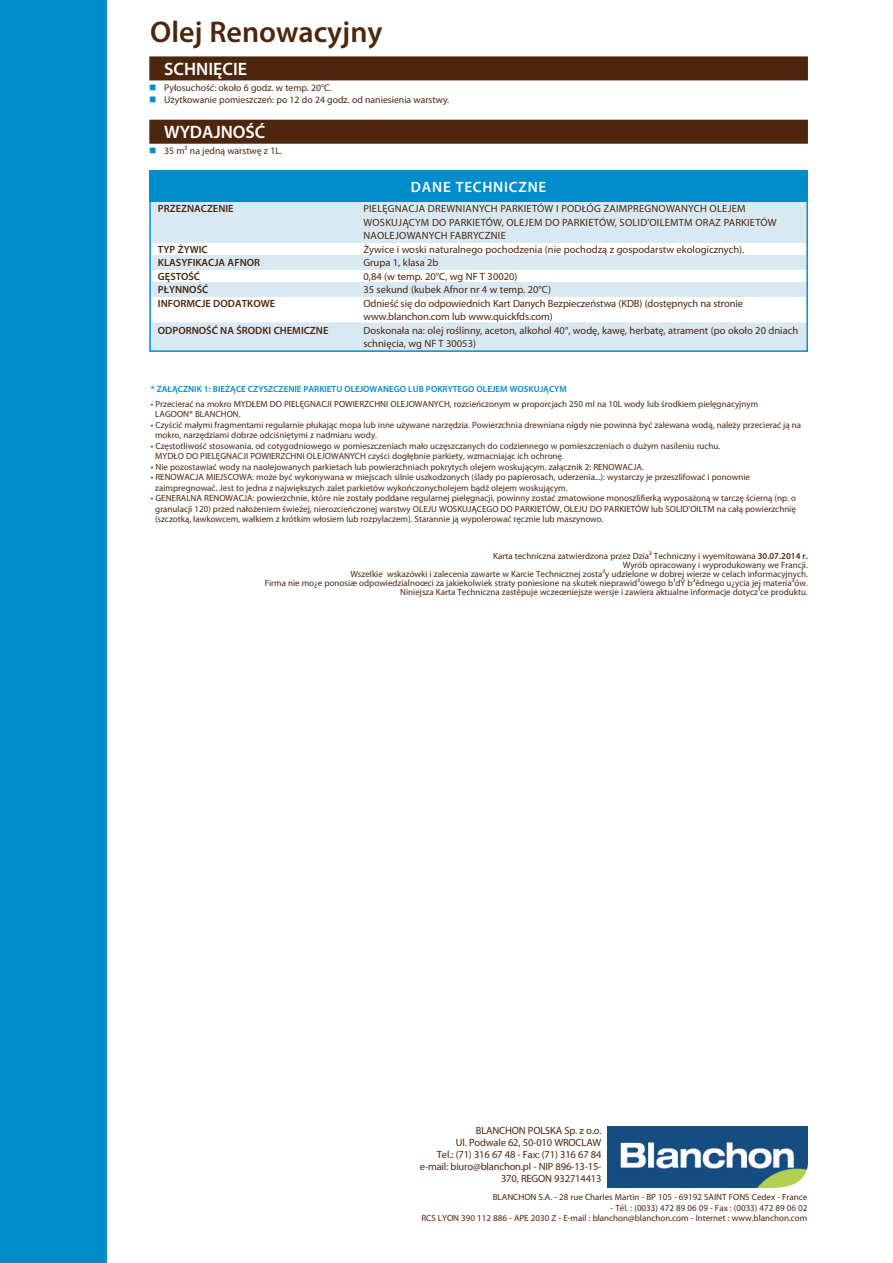
<style>
.page{position:relative;width:893px;height:1263px;background:#fff}
.page>*{position:absolute;margin:0;border:0;box-sizing:border-box;transform-origin:0 0}
.Normal_e{font:600 30px "Myriad Pro";color:#4d260d}
.Sous-titre_BD{font:600 18px "Myriad Pro";color:#fff}
.Normal_e-2{font:600 15px "Myriad Pro";letter-spacing:.05em;color:#fff}
.textes_tableau{font:10.5px "Myriad Pro";color:#4d260d}
.textes_tableau-2{font:10.5px "Myriad Pro";letter-spacing:.02em;color:#4d260d}
.Normal_e-3{font:10.5px/12px "Myriad Pro";letter-spacing:-.015em;color:#4d260d;text-align:right}
.textes_tableau_blanc{font:10.5px/13.5px "Myriad Pro";letter-spacing:-.01em;color:#4d260d}
.textes_tableau-3{font:600 10.5px "Myriad Pro";color:#4d260d}
.textes_tableau_blanc-2{font:600 10.5px "Myriad Pro";color:#4d260d}
.Texte_BD{font:9.75px "Myriad Pro";color:#4d260d}
.Normal_e-4{font:9px/10.5px "Myriad Pro";color:#4d260d}
.Normal_e-5{font:600 9px "Myriad Pro";color:#008dcb}
.s1{color:#008dcb}
.s2{font-weight:600}
</style>
<div class="page">
<div style="left:0;top:0;width:106px;height:1263px;background:#008dcb"></div>
<div style="left:149px;top:56px;width:659px;height:24px;background:#4d260d"></div>
<div style="left:149px;top:120px;width:659px;height:24px;background:#4d260d"></div>
<div style="left:151px;top:201px;width:655px;height:15px;background:#d8e9f4"></div>
<div style="left:151px;top:214px;width:655px;height:15px;background:#d8e9f4"></div>
<div style="left:151px;top:228px;width:655px;height:15px;background:#d8e9f4"></div>
<div style="left:151px;top:255px;width:655px;height:15px;background:#d8e9f4"></div>
<div style="left:151px;top:282px;width:655px;height:15px;background:#d8e9f4"></div>
<div style="left:151px;top:322px;width:655px;height:15px;background:#d8e9f4"></div>
<div style="left:151px;top:336px;width:655px;height:15px;background:#d8e9f4"></div>
<div style="left:149px;top:198px;width:659px;height:154px;border:2px solid #008dcb"></div>
<div style="left:149px;top:170px;width:659px;height:32px;background:#008dcb"></div>
<img style="left:608px;top:1127px;width:199px;height:60px">
<p class="Normal_e" style="left:150px;top:15px;width:234px">Olej Renowacyjny</p>
<p class="Sous-titre_BD" style="left:164px;top:59px;width:84px">SCHNIĘCIE</p>
<p class="Texte_BD" style="left:149px;top:82px;width:184px"><span class="s1">■</span> Pyłosuchość: około 6 godz. w temp. 20°C.</p>
<p class="Texte_BD" style="left:149px;top:94px;width:301px"><span class="s1">■</span> Użytkowanie pomieszczeń: po 12 do 24 godz. od naniesienia warstwy.</p>
<p class="Sous-titre_BD" style="left:164px;top:122px;width:103px">WYDAJNOŚĆ</p>
<p class="Texte_BD" style="left:149px;top:145px;width:134px"><span class="s1">■</span> 35 m² na jedną warstwę z 1L.</p>
<p class="Normal_e-2" style="left:411px;top:179px;width:137px">DANE TECHNICZNE</p>
<p class="textes_tableau-3" style="left:158px;top:203px;width:77px">PRZEZNACZENIE</p>
<p class="textes_tableau-2" style="left:363px;top:202px;width:384px">PIELĘGNACJA DREWNIANYCH PARKIETÓW I PODŁÓG ZAIMPREGNOWANYCH OLEJEM</p>
<p class="textes_tableau-2" style="left:363px;top:216px;width:415px">WOSKUJĄCYM DO PARKIETÓW, OLEJEM DO PARKIETÓW, SOLID’OILEMTM ORAZ PARKIETÓW</p>
<p class="textes_tableau-2" style="left:363px;top:229px;width:144px">NAOLEJOWANYCH FABRYCZNIE</p>
<p class="textes_tableau-3" style="left:158px;top:244px;width:51px">TYP ŻYWIC</p>
<p class="textes_tableau" style="left:363px;top:243px;width:382px">Żywice i woski naturalnego pochodzenia (nie pochodzą z gospodarstw ekologicznych).</p>
<p class="textes_tableau-3" style="left:158px;top:257px;width:104px">KLASYFIKACJA AFNOR</p>
<p class="textes_tableau" style="left:363px;top:256px;width:77px">Grupa 1, klasa 2b</p>
<p class="textes_tableau-3" style="left:158px;top:271px;width:44px">GĘSTOŚĆ</p>
<p class="textes_tableau" style="left:363px;top:270px;width:156px">0,84 (w temp. 20°C, wg NF T 30020)</p>
<p class="textes_tableau-3" style="left:158px;top:284px;width:52px">PŁYNNOŚĆ</p>
<p class="textes_tableau" style="left:363px;top:283px;width:189px">35 sekund (kubek Afnor nr 4 w temp. 20°C)</p>
<p class="textes_tableau_blanc-2" style="left:158px;top:298px;width:119px">INFORMCJE DODATKOWE</p>
<p class="textes_tableau_blanc" style="left:363px;top:296px;width:381px">Odnieść się do odpowiednich Kart Danych Bezpieczeństwa (KDB) (dostępnych na stronie www.blanchon.com lub www.quickfds.com)</p>
<p class="textes_tableau-3" style="left:158px;top:325px;width:172px">ODPORNOŚĆ NA ŚRODKI CHEMICZNE</p>
<p class="textes_tableau" style="left:363px;top:324px;width:436px">Doskonała na: olej roślinny, aceton, alkohol 40°, wodę, kawę, herbatę, atrament (po około 20 dniach</p>
<p class="textes_tableau" style="left:363px;top:337px;width:114px">schnięcia, wg NF T 30053)</p>
<p class="Normal_e-5" style="left:151px;top:384px;width:418px">* ZAŁĄCZNIK 1: BIEŻĄCE CZYSZCZENIE PARKIETU OLEJOWANEGO LUB POKRYTEGO OLEJEM WOSKUJĄCYM</p>
<p class="Normal_e-4" style="left:155px;top:398px;width:604px;text-indent:-4px">• Przecierać na mokro MYDŁEM DO PIELĘGNACJI POWIERZCHNI OLEJOWANYCH, rozcieńczonym w proporcjach 250 ml na 10L wody lub środkiem pielęgnacyjnym<br>LAGOON® BLANCHON.</p>
<p class="Normal_e-4" style="left:155px;top:419px;width:648px;text-indent:-4px">• Czyścić małymi fragmentami regularnie płukając mopa lub inne używane narzędzia. Powierzchnia drewniana nigdy nie powinna być zalewana wodą, należy przecierać ją na mokro, narzędziami dobrze odciśniętymi z nadmiaru wody.</p>
<p class="Normal_e-4" style="left:155px;top:440px;width:567px;text-indent:-4px">• Częstotliwość stosowania, od cotygodniowego w pomieszczeniach mało uczęszczanych do codziennego w pomieszczeniach o dużym nasileniu ruchu.<br>MYDŁO DO PIELĘGNACJI POWIERZCHNI OLEJOWANYCH czyści dogłębnie parkiety, wzmacniając ich ochronę.</p>
<p class="Normal_e-4" style="left:151px;top:461px;width:494px">• Nie pozostawiać wody na naolejowanych parkietach lub powierzchniach pokrytych olejem woskującym. załącznik 2: RENOWACJA.</p>
<p class="Normal_e-4" style="left:155px;top:472px;width:596px;text-indent:-4px">• RENOWACJA MIEJSCOWA: może być wykonywana w miejscach silnie uszkodzonych (ślady po papierosach, uderzenia...): wystarczy je przeszlifować i ponownie zaimpregnować. Jest to jedna z największych zalet parkietów wykończonycholejem bądź olejem woskującym.</p>
<p class="Normal_e-4" style="left:151px;top:493px;width:647px;text-align:center">• GENERALNA RENOWACJA: powierzchnie, które nie zostały poddane regularnej pielęgnacji, powinny zostać zmatowione monoszlifierką wyposażoną w tarczę ścierną (np. o granulacji 120) przed nałożeniem świeżej, nierozcieńczonej warstwy OLEJU WOSKUJĄCEGO DO PARKIETÓW, OLEJU DO PARKIETÓW lub SOLID’OILTM na całą powierzchnię</p>
<p class="Normal_e-4" style="left:155px;top:514px;width:450px">(szczotką, ławkowcem, wałkiem z krótkim włosiem lub rozpylaczem). Starannie ją wypolerować ręcznie lub maszynowo.</p>
<p class="Normal_e-4" style="left:493px;top:550px;width:316px">Karta techniczna zatwierdzona przez Dzia³ Techniczny i wyemitowana <span class="s2">30.07.2014 r.</span></p>
<p class="Normal_e-4" style="left:623px;top:559px;width:187px">Wyrób opracowany i wyprodukowany we Francji.</p>
<p class="Normal_e-4" style="left:350px;top:568px;width:459px">Wszelkie wskazówki i zalecenia zawarte w Karcie Technicznej zosta³y udzielone w dobrej wierze w celach informacyjnych.</p>
<p class="Normal_e-4" style="left:265px;top:577px;width:545px">Firma nie mo¿e ponosiæ odpowiedzialnoœci za jakiekolwiek straty poniesione na skutek nieprawid³owego b¹dŸ b³êdnego u¿ycia jej materia³ów.</p>
<p class="Normal_e-4" style="left:400px;top:586px;width:409px">Niniejsza Karta Techniczna zastêpuje wczeœniejsze wersje i zawiera aktualne informacje dotycz¹ce produktu.</p>
<p class="Normal_e-3" style="left:476px;top:1125px;width:127px">BLANCHON POLSKA Sp. z o.o.</p>
<p class="Normal_e-3" style="left:456px;top:1137px;width:147px">Ul. Podwale 62, 50-010 WROCLAW</p>
<p class="Normal_e-3" style="left:437px;top:1149px;width:166px">Tel.: (71) 316 67 48 - Fax: (71) 316 67 84</p>
<p class="Normal_e-3" style="left:420px;top:1161px;width:183px">e-mail: biuro@blanchon.pl - NIP 896-13-15-<br>370, REGON 932714413</p>
<p class="Normal_e-4" style="left:493px;top:1192px;width:316px">BLANCHON S.A. - 28 rue Charles Martin - BP 105 - 69192 SAINT FONS Cedex - France</p>
<p class="Normal_e-4" style="left:611px;top:1202px;width:198px">- Tél. : (0033) 472 89 06 09 - Fax : (0033) 472 89 06 02</p>
<p class="Normal_e-4" style="left:421px;top:1213px;width:388px">RCS LYON 390 112 886 - APE 2030 Z - E-mail : blanchon@blanchon.com - Internet : www.blanchon.com</p>
</div>
